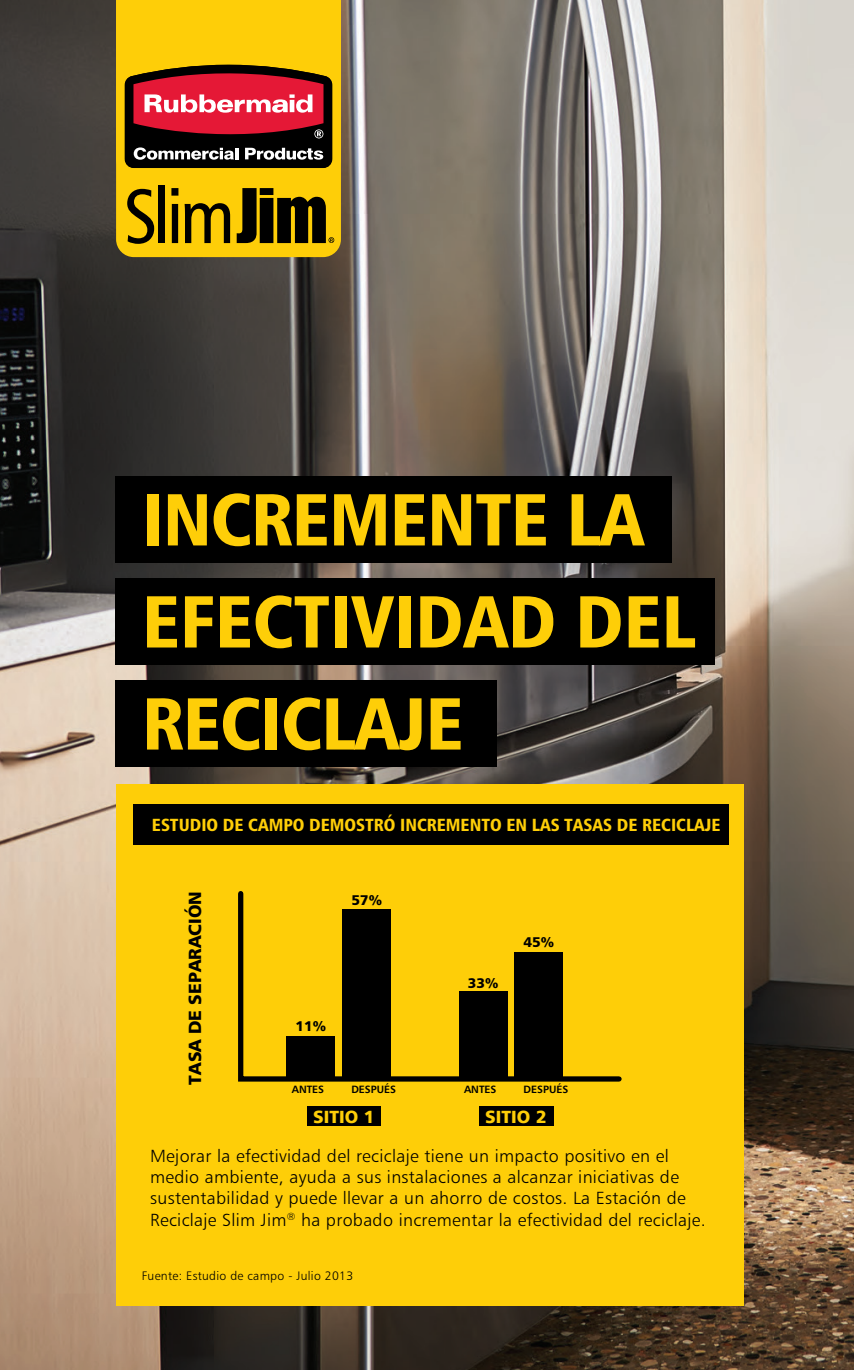
<style>
.page{position:relative;width:854px;height:1370px;background:#fff}
.page>*{position:absolute;margin:0;border:0;box-sizing:border-box;transform-origin:0 0}
.t1{font:73.67px "Humanist 777 BT Black Condensed B";letter-spacing:-.015em;color:#fece08}
.t2{font:17.5px/21px "Humanist 777 BT Light B";letter-spacing:.015em;color:#000}
.t3{font:17.5px "Humanist 777 BT Black Condensed B";color:#fece08}
.t4{font:17.5px "Humanist 777 BT Black B";color:#000}
.t5{font:17.5px "Humanist 777 BT Black B";color:#fece08}
.t6{font:14px "Humanist 777 BT Black B";color:#000}
.t7{font:12.25px "Humanist 777 BT Light B";letter-spacing:.02em;color:#000}
.t8{font:10.5px "Humanist 777 BT Bold B";color:#000}
</style>
<div class="page">
<img style="left:0;top:0;width:853px;height:1369px">
<div style="left:116px;top:176px;width:225px;height:81px;background:#fece08"></div>
<svg style="left:116px;top:0;width:225px;height:176px;background:#bb731b"></svg>
<svg style="left:127px;top:189px;width:27px;height:55px"></svg>
<div style="left:159px;top:186px;width:6px;height:57px;background:#000"></div>
<svg style="left:171px;top:188px;width:7px;height:55px"></svg>
<svg style="left:184px;top:203px;width:46px;height:40px;background:#866c04"></svg>
<svg style="left:236px;top:188px;width:98px;height:55px;background:#5c4a02"></svg>
<div style="left:116px;top:784px;width:627px;height:521px;background:#fece08"></div>
<div style="left:133px;top:804px;width:595px;height:41px;background:#000"></div>
<svg style="left:238px;top:891px;width:384px;height:191px"></svg>
<div style="left:286px;top:1035px;width:49px;height:41px;background:#000"></div>
<div style="left:342px;top:908px;width:49px;height:170px;background:#000"></div>
<div style="left:458px;top:991px;width:49px;height:85px;background:#000"></div>
<div style="left:514px;top:952px;width:49px;height:126px;background:#000"></div>
<div style="left:307px;top:1105px;width:73px;height:20px;background:#000"></div>
<div style="left:479px;top:1105px;width:74px;height:20px;background:#000"></div>
<div style="left:115px;top:680px;width:382px;height:87px;background:#000"></div>
<div style="left:115px;top:578px;width:599px;height:87px;background:#000"></div>
<div style="left:115px;top:476px;width:556px;height:87px;background:#000"></div>
<p class="t1" style="left:142px;top:472px;width:503px">INCREMENTE LA</p>
<p class="t1" style="left:142px;top:574px;width:555px">EFECTIVIDAD DEL</p>
<p class="t1" style="left:142px;top:676px;width:323px">RECICLAJE</p>
<p class="t3" style="left:152px;top:813px;width:570px">ESTUDIO DE CAMPO DEMOSTRÓ INCREMENTO EN LAS TASAS DE RECICLAJE</p>
<p class="t4" style="left:184px;top:1084px;width:195px;rotate:-90deg">TASA DE SEPARACIÓN</p>
<p class="t6" style="left:351px;top:891px;width:32px">57%</p>
<p class="t6" style="left:295px;top:1017px;width:32px">11%</p>
<p class="t6" style="left:467px;top:974px;width:32px">33%</p>
<p class="t6" style="left:523px;top:932px;width:32px">45%</p>
<p class="t8" style="left:292px;top:1082px;width:34px">ANTES</p>
<p class="t8" style="left:351px;top:1082px;width:46px">DESPUÉS</p>
<p class="t8" style="left:464px;top:1082px;width:34px">ANTES</p>
<p class="t8" style="left:523px;top:1082px;width:46px">DESPUÉS</p>
<p class="t5" style="left:313px;top:1104px;width:63px">SITIO 1</p>
<p class="t5" style="left:485px;top:1104px;width:63px">SITIO 2</p>
<p class="t2" style="left:150px;top:1145px;width:557px">Mejorar la efectividad del reciclaje tiene un impacto positivo en el medio ambiente, ayuda a sus instalaciones a alcanzar iniciativas de sustentabilidad y puede llevar a un ahorro de costos. La Estación de Reciclaje Slim Jim<sup>®</sup> ha probado incrementar la efectividad del reciclaje.</p>
<p class="t7" style="left:142px;top:1268px;width:213px">Fuente: Estudio de campo - Julio 2013</p>
</div>
